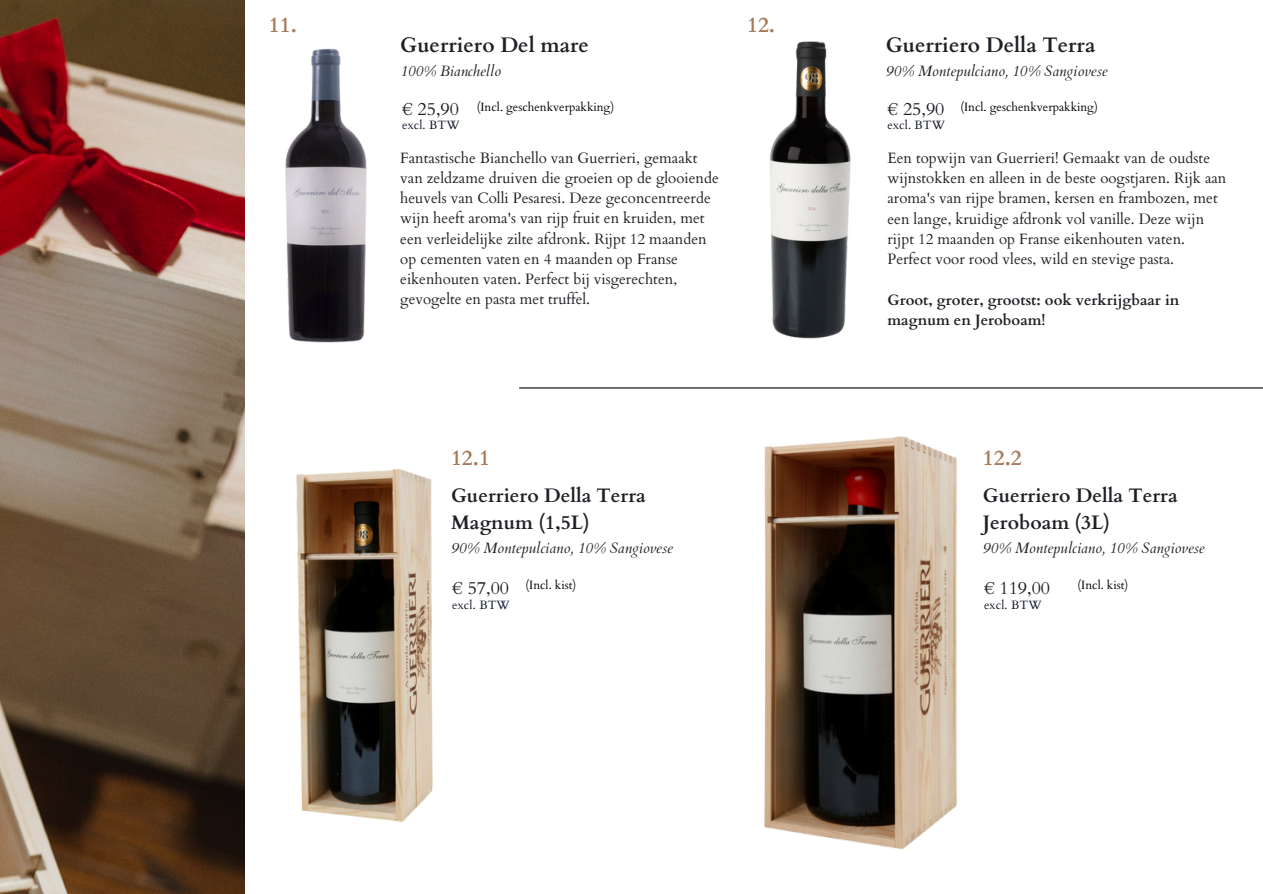
<style>
.page{position:relative;width:1263px;height:894px;background:#fff}
.page>*{position:absolute;margin:0;border:0;box-sizing:border-box;transform-origin:0 0}
.t1{font:700 21.3px "Cardo";color:#a67b5b}
.t2{font:700 21px "Cardo";color:#201f25}
.t3{font:700 19.5px/27px "Cardo";color:#201f25}
.t4{font:18px "Cardo";color:#201f25}
.t5{font:15px/20.2px "Cardo";color:#201f25}
.t6{font:italic 15px "Cardo";color:#201f25}
.t7{font:700 15px/20.2px "Cardo";color:#201f25}
.t8{font:12px "Cardo";color:#000}
.t9{font:12px "Cardo";letter-spacing:.015em;color:#121629}
</style>
<div class="page">
<hr style="left:519px;top:387px;width:744px;height:1px;background:#000">
<img style="left:296px;top:469px;width:137px;height:353px">
<img style="left:764px;top:436px;width:193px;height:414px">
<img style="left:0;top:0;width:245px;height:893px">
<img style="left:769px;top:41px;width:82px;height:298px">
<img style="left:285px;top:48px;width:82px;height:295px">
<p class="t1" style="left:269px;top:10px;width:30px">11.</p>
<p class="t1" style="left:747px;top:10px;width:30px">12.</p>
<p class="t2" style="left:400px;top:32px;width:190px">Guerriero Del mare</p>
<p class="t6" style="left:400px;top:61px;width:102px">100% Bianchello</p>
<p class="t2" style="left:886px;top:32px;width:211px">Guerriero Della Terra</p>
<p class="t6" style="left:886px;top:61px;width:223px">90% Montepulciano, 10% Sangiovese</p>
<h5 class="t9" style="left:887px;top:117px;width:59px">excl. BTW</h5>
<h2 class="t8" style="left:477px;top:99px;width:139px">(Incl. geschenkverpakking)</h2>
<h3 class="t8" style="left:960px;top:99px;width:139px">(Incl. geschenkverpakking)</h3>
<h3 class="t4" style="left:402px;top:97px;width:58px">€ 25,90</h3>
<p class="t4" style="left:887px;top:97px;width:58px">€ 25,90</p>
<p class="t9" style="left:402px;top:117px;width:59px">excl. BTW</p>
<h5 class="t5" style="left:400px;top:148px;width:320px">Fantastische Bianchello van Guerrieri, gemaakt van zeldzame druiven die groeien op de glooiende heuvels van Colli Pesaresi. Deze geconcentreerde wijn heeft aroma's van rijp fruit en kruiden, met een verleidelijke zilte afdronk. Rijpt 12 maanden op cementen vaten en 4 maanden op Franse eikenhouten vaten. Perfect bij visgerechten, gevogelte en pasta met truffel.</h5>
<h3 class="t5" style="left:887px;top:148px;width:340px">Een topwijn van Guerrieri! Gemaakt van de oudste wijnstokken en alleen in de beste oogstjaren. Rijk aan aroma's van rijpe bramen, kersen en frambozen, met een lange, kruidige afdronk vol vanille. Deze wijn rijpt 12 maanden op Franse eikenhouten vaten.<br>Perfect voor rood vlees, wild en stevige pasta.</h3>
<p class="t7" style="left:887px;top:290px;width:293px">Groot, groter, grootst: ook verkrijgbaar in magnum en Jeroboam!</p>
<p class="t1" style="left:451px;top:444px;width:40px">12.1</p>
<h1 class="t1" style="left:983px;top:444px;width:40px">12.2</h1>
<h4 class="t3" style="left:451px;top:482px;width:196px">Guerriero Della Terra<br>Magnum (1,5L)</h4>
<h4 class="t6" style="left:451px;top:538px;width:223px">90% Montepulciano, 10% Sangiovese</h4>
<h2 class="t3" style="left:983px;top:482px;width:196px">Guerriero Della Terra<br>Jeroboam (3L)</h2>
<h2 class="t6" style="left:983px;top:538px;width:223px">90% Montepulciano, 10% Sangiovese</h2>
<h5 class="t4" style="left:452px;top:576px;width:58px">€ 57,00</h5>
<h1 class="t9" style="left:452px;top:596px;width:59px">excl. BTW</h1>
<p class="t8" style="left:525px;top:577px;width:52px">(Incl. kist)</p>
<p class="t8" style="left:1077px;top:577px;width:52px">(Incl. kist)</p>
<p class="t4" style="left:984px;top:576px;width:68px">€ 119,00</p>
<h3 class="t9" style="left:984px;top:596px;width:59px">excl. BTW</h3>
</div>
